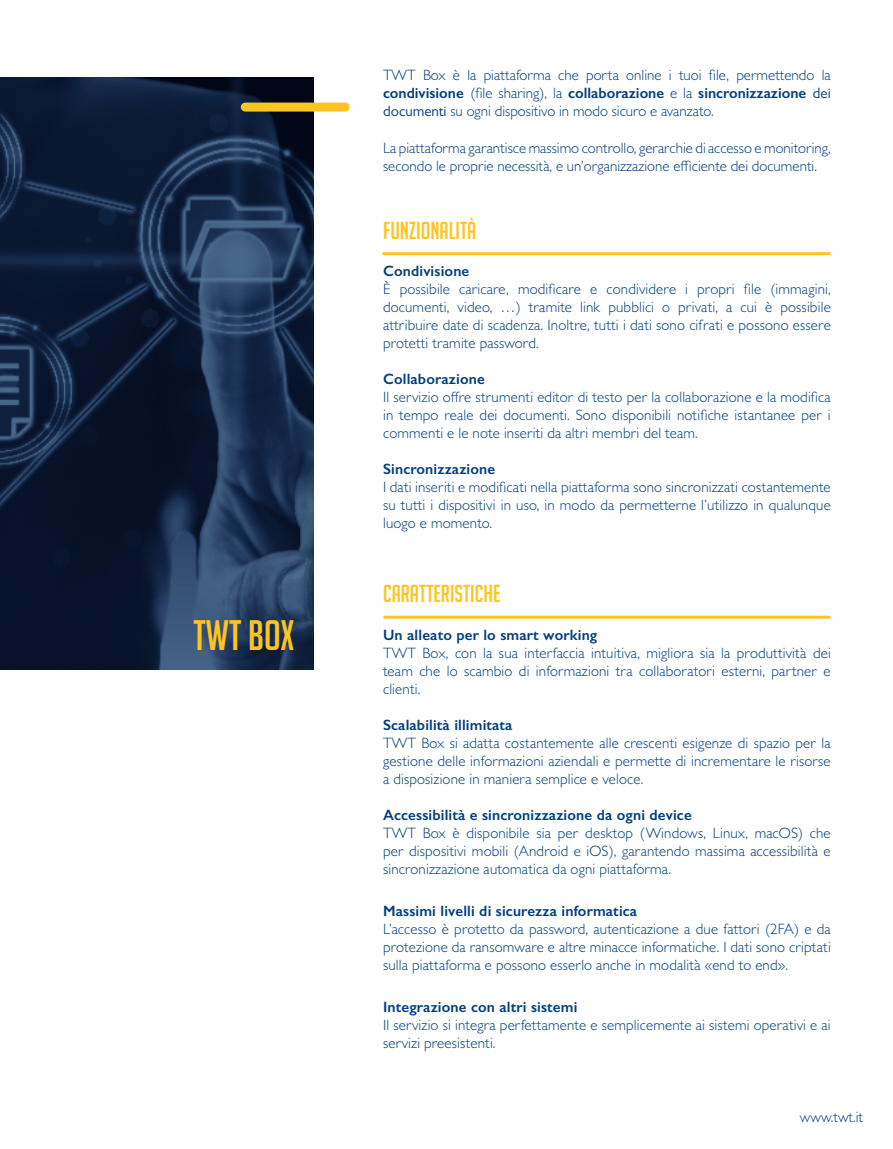
<style>
.page{position:relative;width:893px;height:1149px;background:#fff}
.page>*{position:absolute;margin:0;border:0;box-sizing:border-box;transform-origin:0 0}
.t1{font:41.55px "Big Noodle Titling";color:#fec422}
.t2{font:24px "Big Noodle Titling";color:#fec422}
.t3{font:300 15px/18px "Gill Sans";letter-spacing:.01em;color:#013d7d;text-align:justify}
.t4{font:600 15px "Gill Sans";letter-spacing:.01em;color:#013d7d}
.s1{font-weight:600}
.s2{font-weight:400}
</style>
<div class="page">
<hr style="left:384px;top:252px;width:445px;height:3px;background:#fec422">
<hr style="left:385px;top:615px;width:444px;height:3px;background:#fec422">
<img style="left:0;top:78px;width:314px;height:591px">
<div style="left:245px;top:102px;width:100px;height:9px;background:#fec422"></div>
<p class="t1" style="left:193px;top:612px;width:102px">TWT BOX</p>
<p class="t3" style="left:383px;top:66px;width:449px">TWT Box è la piattaforma che porta online i tuoi file, permettendo la <span class="s1">condivisione</span> (file sharing), la <span class="s1">collaborazione</span> e la <span class="s1">sincronizzazione</span> <span class="s2">dei documenti</span> su ogni dispositivo in modo sicuro e avanzato.</p>
<p class="t3" style="left:383px;top:138px;width:449px">La piattaforma garantisce massimo controllo, gerarchie di accesso e monitoring, secondo le proprie necessità, e un’organizzazione efficiente dei documenti.</p>
<p class="t2" style="left:383px;top:217px;width:95px">FUNZIONALITÀ</p>
<p class="t4" style="left:383px;top:262px;width:88px">Condivisione</p>
<p class="t3" style="left:383px;top:280px;width:449px">È possibile caricare, modificare e condividere i propri file (immagini, documenti, video, …) tramite link pubblici o privati, a cui è possibile attribuire date di scadenza. Inoltre, tutti i dati sono cifrati e possono essere protetti tramite password.</p>
<p class="t4" style="left:383px;top:370px;width:103px">Collaborazione</p>
<p class="t3" style="left:383px;top:388px;width:449px">Il servizio offre strumenti editor di testo per la collaborazione e la modifica in tempo reale dei documenti. Sono disponibili notifiche istantanee per i commenti e le note inseriti da altri membri del team.</p>
<p class="t4" style="left:383px;top:460px;width:114px">Sincronizzazione</p>
<p class="t3" style="left:383px;top:478px;width:449px">I dati inseriti e modificati nella piattaforma sono sincronizzati costantemente su tutti i dispositivi in uso, in modo da permetterne l’utilizzo in qualunque luogo e momento.</p>
<p class="t2" style="left:383px;top:580px;width:119px">CARATTERISTICHE</p>
<p class="t4" style="left:383px;top:625px;width:216px">Un alleato per lo smart working</p>
<p class="t3" style="left:383px;top:643px;width:449px">TWT Box, con la sua interfaccia intuitiva, migliora sia la produttività dei team che lo scambio di informazioni tra collaboratori esterni, partner e clienti.</p>
<p class="t4" style="left:383px;top:715px;width:131px">Scalabilità illimitata</p>
<p class="t3" style="left:383px;top:733px;width:449px">TWT Box si adatta costantemente alle crescenti esigenze di spazio per la gestione delle informazioni aziendali e permette di incrementare le risorse a disposizione in maniera semplice e veloce.</p>
<p class="t4" style="left:383px;top:805px;width:310px">Accessibilità e sincronizzazione da ogni device</p>
<p class="t3" style="left:383px;top:823px;width:449px">TWT Box è disponibile sia per desktop (Windows, Linux, macOS) che per dispositivi mobili (Android e iOS), garantendo massima accessibilità e sincronizzazione automatica da ogni piattaforma.</p>
<p class="t4" style="left:383px;top:901px;width:256px">Massimi livelli di sicurezza informatica</p>
<p class="t3" style="left:383px;top:919px;width:449px">L’accesso è protetto da password, autenticazione a due fattori (2FA) e da protezione da ransomware e altre minacce informatiche. I dati sono criptati sulla piattaforma e possono esserlo anche in modalità «end to end».</p>
<p class="t4" style="left:383px;top:997px;width:196px">Integrazione con altri sistemi</p>
<p class="t3" style="left:383px;top:1015px;width:449px">Il servizio si integra perfettamente e semplicemente ai sistemi operativi e ai servizi preesistenti.</p>
<p class="t3" style="left:800px;top:1107px;width:65px">www.twt.it</p>
</div>
